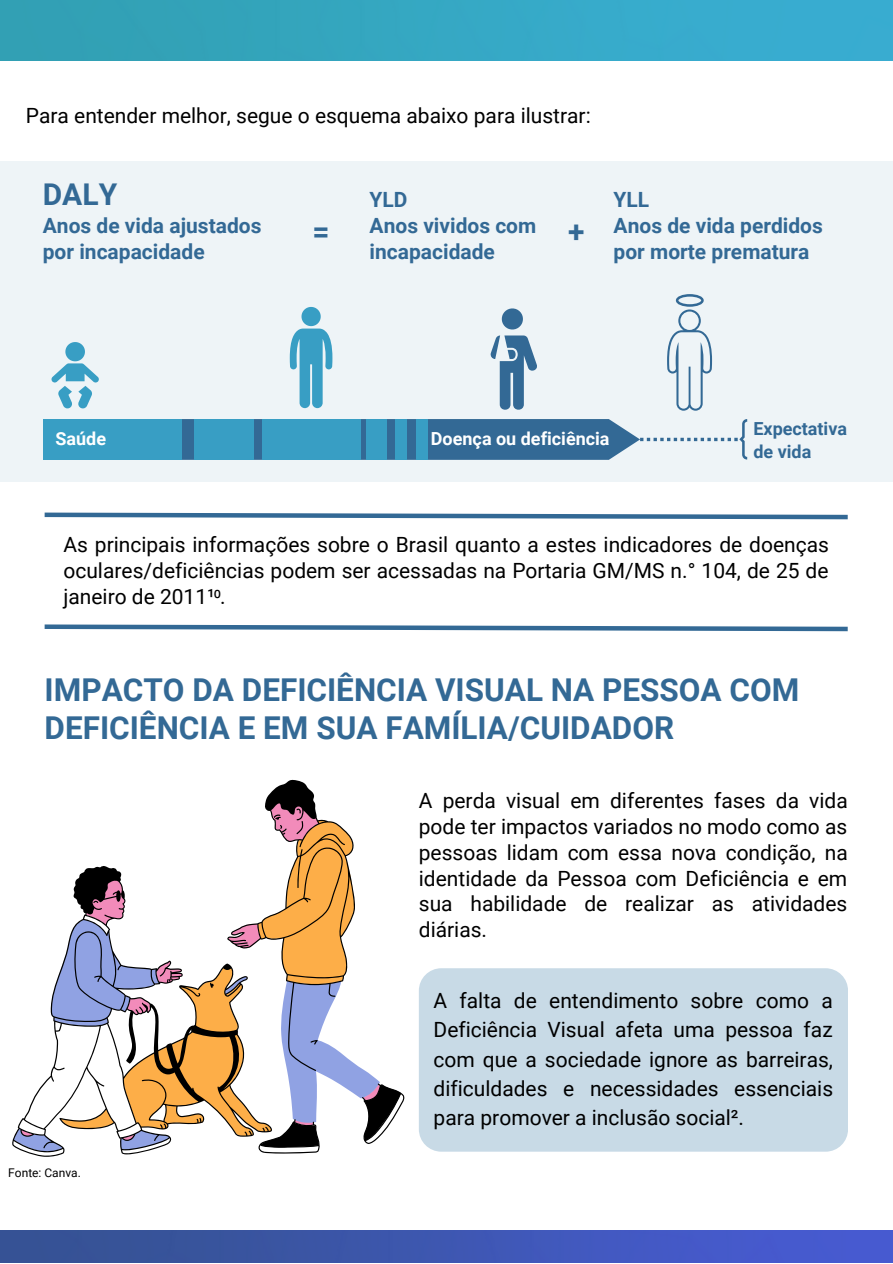
<style>
.page{position:relative;width:893px;height:1264px;background:#fff}
.page>*{position:absolute;margin:0;border:0;box-sizing:border-box;transform-origin:0 0}
.t1{font:700 31.5px/38.2px "Roboto";color:#336995}
.t2{font:700 30px "Roboto";color:#336995}
.t3{font:21px/25.8px "Roboto";color:#000;text-align:justify}
.t4{font:700 21px/25.8px "Roboto";color:#336995}
.t5{font:19.05px "Noto Sans";color:#000}
.t6{font:700 18px "Roboto";color:#fff}
.t7{font:700 18px/22.5px "Roboto";color:#336995}
.t8{font:12px "Roboto";color:#000}
</style>
<div class="page">
<img style="left:0;top:0;width:892px;height:1262px">
<div style="left:0;top:61px;width:892px;height:1169px;background:#fff"></div>
<div style="left:0;top:162px;width:892px;height:319px;background:#eef4f7"></div>
<div style="left:43px;top:419px;width:138px;height:41px;background:#389ec4"></div>
<svg style="left:181px;top:419px;width:566px;height:41px;background:#5c98ba"></svg>
<div style="left:395px;top:419px;width:12px;height:41px;background:#389ec4"></div>
<svg style="left:51px;top:342px;width:48px;height:66px;background:#a5d1e2"></svg>
<svg style="left:290px;top:307px;width:42px;height:101px;background:#82c1d8"></svg>
<svg style="left:490px;top:307px;width:49px;height:104px;background:#9fb9cd"></svg>
<svg style="left:667px;top:294px;width:45px;height:116px;background:#ccdbe5"></svg>
<svg style="left:44px;top:512px;width:804px;height:8px"></svg>
<svg style="left:44px;top:624px;width:804px;height:8px"></svg>
<div style="left:419px;top:968px;width:429px;height:183px;background:#c8dae6;border-radius:22px"></div>
<svg style="left:12px;top:779px;width:392px;height:377px"></svg>
<p class="t3" style="left:26px;top:103px;width:566px">Para entender melhor, segue o esquema abaixo para ilustrar:</p>
<p class="t2" style="left:43px;top:177px;width:76px">DALY</p>
<p class="t4" style="left:43px;top:213px;width:220px">Anos de vida ajustados por incapacidade</p>
<p class="t4" style="left:369px;top:187px;width:39px">YLD</p>
<p class="t4" style="left:369px;top:213px;width:168px">Anos vividos com incapacidade</p>
<p class="t2" style="left:312px;top:214px;width:19px">=</p>
<p class="t2" style="left:568px;top:214px;width:18px">+</p>
<p class="t4" style="left:613px;top:187px;width:37px">YLL</p>
<p class="t4" style="left:613px;top:213px;width:211px">Anos de vida perdidos por morte prematura</p>
<p class="t6" style="left:55px;top:428px;width:52px">Saúde</p>
<p class="t6" style="left:431px;top:428px;width:180px">Doença ou deficiência</p>
<p class="t7" style="left:753px;top:418px;width:95px">Expectativa de vida</p>
<p class="t3" style="left:63px;top:532px;width:766px">As principais informações sobre o Brasil quanto a estes indicadores de doenças oculares/deficiências podem ser acessadas na Portaria GM/MS n.° 104, de 25 de janeiro de 2011¹ .</p>
<p class="t5" style="left:214px;top:585px;width:8px">⁰</p>
<p class="t1" style="left:45px;top:671px;width:756px">IMPACTO DA DEFICIÊNCIA VISUAL NA PESSOA COM<br>DEFICIÊNCIA E EM SUA FAMÍLIA/CUIDADOR</p>
<p class="t3" style="left:419px;top:787px;width:430px">A perda visual em diferentes fases da vida pode ter impactos variados no modo como as pessoas lidam com essa nova condição, na identidade da Pessoa com Deficiência e em sua habilidade de realizar as atividades diárias.</p>
<p class="t8" style="left:8px;top:1165px;width:74px">Fonte: Canva.</p>
<p class="t3" style="left:433px;top:986px;width:401px;line-height:29.2px">A falta de entendimento sobre como a Deficiência Visual afeta uma pessoa faz com que a sociedade ignore as barreiras, dificuldades e necessidades essenciais para promover a inclusão social².</p>
</div>
